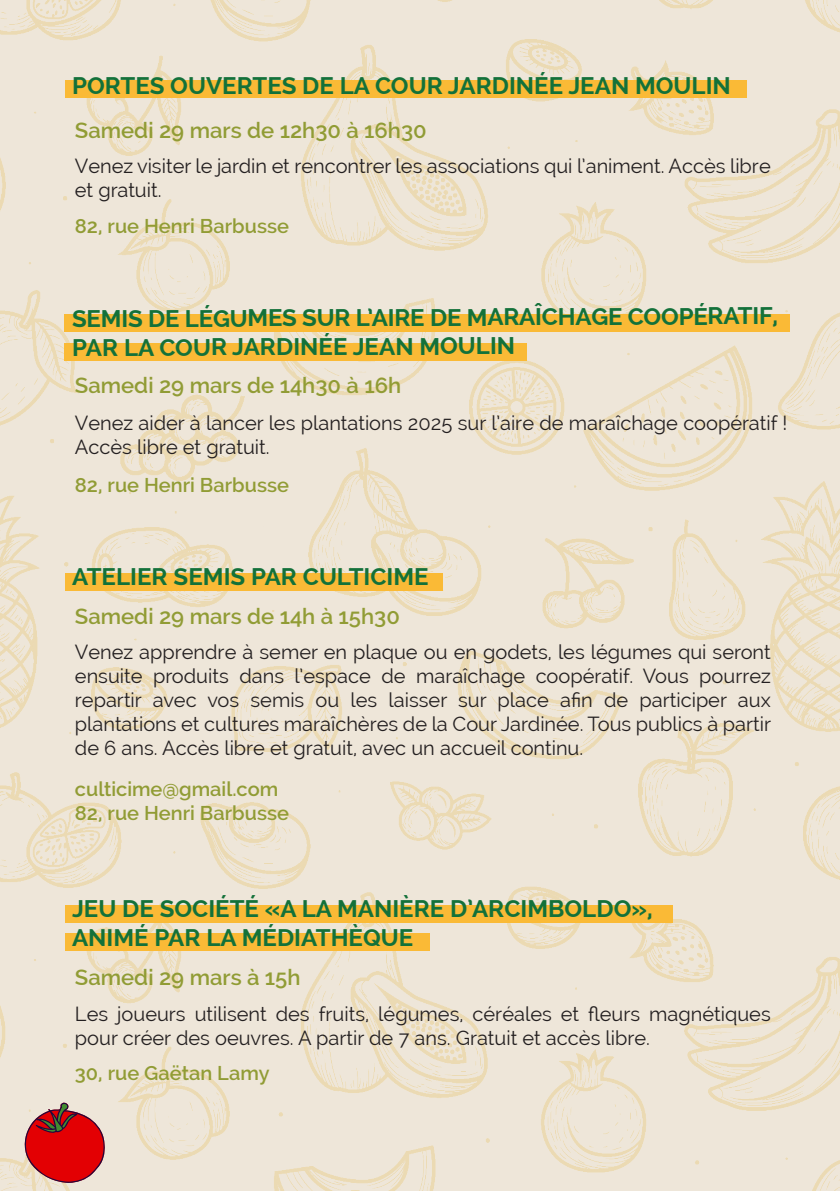
<style>
.page{position:relative;width:840px;height:1191px;background:#fff}
.page>*{position:absolute;margin:0;border:0;box-sizing:border-box;transform-origin:0 0}
.t1{font:700 24px/29.4px "Raleway";color:#13713a}
.t2{font:600 22px "Raleway";color:#919c35}
.t3{font:20px/24px "Raleway";color:#231f20}
.t4{font:600 20px "Raleway";color:#919c35}
</style>
<div class="page">
<img style="left:0;top:0;width:839px;height:1191px">
<div style="left:64px;top:343px;width:462px;height:17px;background:#faba36"></div>
<div style="left:64px;top:314px;width:725px;height:18px;background:#faba36"></div>
<div style="left:65px;top:80px;width:681px;height:18px;background:#faba36"></div>
<div style="left:65px;top:573px;width:377px;height:18px;background:#faba36"></div>
<div style="left:65px;top:933px;width:364px;height:18px;background:#faba36"></div>
<div style="left:65px;top:905px;width:607px;height:18px;background:#faba36"></div>
<svg style="left:23px;top:1102px;width:82px;height:81px;background:#d24746"></svg>
<p class="t1" style="left:72px;top:71px;width:660px">PORTES OUVERTES DE LA COUR JARDINÉE JEAN MOULIN</p>
<p class="t2" style="left:75px;top:118px;width:353px">Samedi 29 mars de 12h30 à 16h30</p>
<p class="t3" style="left:75px;top:154px;width:697px">Venez visiter le jardin et rencontrer les associations qui l’animent. Accès libre et gratuit.</p>
<p class="t4" style="left:75px;top:214px;width:215px">82, rue Henri Barbusse</p>
<p class="t1" style="left:72px;top:303px;width:707px">SEMIS DE LÉGUMES SUR L’AIRE DE MARAÎCHAGE COOPÉRATIF,<br>PAR LA COUR JARDINÉE JEAN MOULIN</p>
<p class="t2" style="left:75px;top:373px;width:327px">Samedi 29 mars de 14h30 à 16h</p>
<p class="t3" style="left:75px;top:410px;width:713px">Venez aider à lancer les plantations 2025 sur l’aire de maraîchage coopératif !<br>Accès libre et gratuit.</p>
<p class="t4" style="left:75px;top:473px;width:215px">82, rue Henri Barbusse</p>
<p class="t1" style="left:72px;top:562px;width:358px">ATELIER SEMIS PAR CULTICIME</p>
<p class="t2" style="left:75px;top:604px;width:326px">Samedi 29 mars de 14h à 15h30</p>
<p class="t3" style="left:75px;top:640px;width:697px;text-align:justify">Venez apprendre à semer en plaque ou en godets, les légumes qui seront ensuite produits dans l’espace de maraîchage coopératif. Vous pourrez repartir avec vos semis ou les laisser sur place afin de participer aux plantations et cultures maraîchères de la Cour Jardinée. Tous publics à partir de 6 ans. Accès libre et gratuit, avec un accueil continu.</p>
<p class="t4" style="left:75px;top:777px;width:205px">culticime@gmail.com</p>
<p class="t4" style="left:75px;top:801px;width:215px">82, rue Henri Barbusse</p>
<p class="t1" style="left:72px;top:894px;width:582px">JEU DE SOCIÉTÉ «A LA MANIÈRE D’ARCIMBOLDO»,</p>
<p class="t1" style="left:72px;top:922px;width:342px">ANIMÉ PAR LA MÉDIATHÈQUE</p>
<p class="t2" style="left:75px;top:964px;width:227px">Samedi 29 mars à 15h</p>
<p class="t3" style="left:75px;top:1001px;width:697px">Les joueurs utilisent des fruits, légumes, céréales et fleurs magnétiques pour créer des oeuvres. A partir de 7 ans. Gratuit et accès libre.</p>
<p class="t4" style="left:75px;top:1062px;width:196px">30, rue Gaëtan Lamy</p>
</div>
